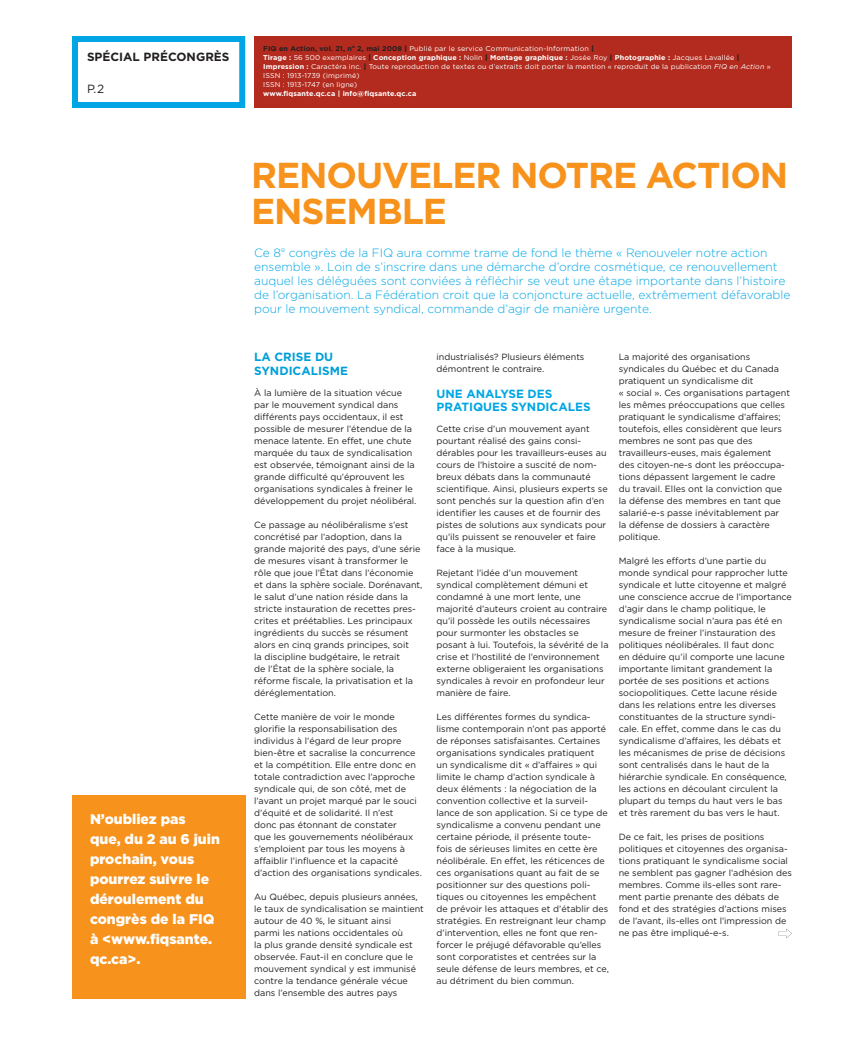
<style>
.page{position:relative;width:864px;height:1044px;background:#fff}
.page>*{position:absolute;margin:0;border:0;box-sizing:border-box;transform-origin:0 0}
.t1{font:700 36px/36px "Gotham";letter-spacing:-.03em;color:#f7931d}
.t2{font:900 14px/20px "Gotham";color:#fff}
.t3{font:300 12px/14px "Gotham";color:#00a6e4}
.t4{font:700 11.9px/13.6px "Gotham";color:#00a6e4}
.t5{font:700 11.9px/13.6px "Gotham";color:#009fda}
.t6{font:700 11.9px "Gotham";color:#231f20}
.t7{font:11.9px "Gotham";color:#231f20}
.t8{font:9px/12px "Gotham";color:#231f20}
.t9{font:7px/9px "Gotham";letter-spacing:.015em;color:#fff}
.t10{font:700 7px "Gotham";color:#fff}
.s1{font-weight:700;color:#231f20}
.s2{font-weight:900;color:#231f20}
.s3{font-weight:700}
.s4{font-style:italic}
</style>
<div class="page">
<div style="left:72px;top:36px;width:173px;height:72px;border:6px solid #00a6e4"></div>
<div style="left:254px;top:36px;width:538px;height:72px;background:#b22b1e"></div>
<div style="left:72px;top:795px;width:173px;height:203px;background:#f7931d"></div>
<svg style="left:779px;top:929px;width:13px;height:9px"></svg>
<h3 class="t6" style="left:87px;top:50px;width:144px">Spécial précongrès</h3>
<h3 class="t7" style="left:87px;top:82px;width:11px">P.</h3>
<p class="t9" style="left:263px;top:44px;width:509px"><span class="s1">FIQ en Action, vol. 21, n</span><sup>o</sup> <span class="s1">2, mai 2008</span> <span class="s2">|</span> Publié par le service communication-Information <span class="s2">|<br></span><span class="s3">Tirage :</span> 56 500 exemplaires <span class="s2">|</span> <span class="s3">Conception graphique :</span> nolin <span class="s2">|</span> <span class="s3">Montage graphique :</span> Josée Roy <span class="s2">|</span> <span class="s3">Photographie :</span> Jacques Lavallée <span class="s2">|<br></span><span class="s3">I mpression :</span> caractéra inc. <span class="s2">|</span> toute reproduction de textes ou d’extraits doit porter la mention « reproduit de la publication <span class="s4">FIQ en action</span> » Issn : 1913-1739 (imprimé)<br>Issn : 1913-1747 (en ligne)</p>
<p class="t10" style="left:263px;top:89px;width:155px">www.fiqsante.qc.ca | info@fiqsante.qc.ca</p>
<h2 class="t2" style="left:90px;top:809px;width:131px">N’oubliez pas que, du 2 au 6 juin prochain, vous pourrez suivre le déroulement du congrès de la FIQ à &lt;www.fiqsante. qc.ca&gt;.</h2>
<h1 class="t1" style="left:251px;top:156px;width:539px">Renouveler notre action ensemble</h1>
<p class="t3" style="left:254px;top:246px;width:538px">Ce 8<sup>e</sup> congrès de la FIQ aura comme trame de fond le thème « Renouveler notre action ensemble ». Loin de s’inscrire dans une démarche d’ordre cosmétique, ce renouvellement auquel les déléguées sont conviées à réfléchir se veut une étape importante dans l’histoire de l’organisation. La Fédération croit que la conjoncture actuelle, extrêmement défavorable pour le mouvement syndical, commande d’agir de manière urgente.</p>
<h3 class="t5" style="left:254px;top:350px;width:95px">La crise du syndicalisme</h3>
<p class="t8" style="left:254px;top:387px;width:164px">À la lumière de la situation vécue par le mouvement syndical dans différents pays occidentaux, il est possible de mesurer l’étendue de la menace latente. En effet, une chute marquée du taux de syndicalisation est observée, témoignant ainsi de la grande difficulté qu’éprouvent les organisations syndicales à freiner le développement du projet néolibéral.</p>
<p class="t8" style="left:254px;top:519px;width:170px">Ce passage au néolibéralisme s’est concrétisé par l’adoption, dans la grande majorité des pays, d’une série de mesures visant à transformer le rôle que joue l’État dans l’économie et dans la sphère sociale. Dorénavant, le salut d’une nation réside dans la stricte instauration de recettes pres&shy;crites et préétablies. Les principaux ingrédients du succès se résument alors en cinq grands principes, soit<br>la discipline budgétaire, le retrait<br>de l’État de la sphère sociale, la réforme fiscale, la privatisation et la déréglementation.</p>
<p class="t8" style="left:254px;top:711px;width:169px">Cette manière de voir le monde glorifie la responsabilisation des individus à l’égard de leur propre bien-être et sacralise la concurrence et la compétition. Elle entre donc en totale contradiction avec l’approche syndicale qui, de son côté, met de l’avant un projet marqué par le souci d’équité et de solidarité. Il n’est<br>donc pas étonnant de constater<br>que les gouvernements néolibéraux s’emploient par tous les moyens à affaiblir l’influence et la capacité d’action des organisations syndicales.</p>
<p class="t8" style="left:254px;top:891px;width:171px">Au Québec, depuis plusieurs années, le taux de syndicalisation se maintient autour de 40 %, le situant ainsi<br>parmi les nations occidentales où<br>la plus grande densité syndicale est observée. Faut-il en conclure que le mouvement syndical y est immunisé contre la tendance générale vécue dans l’ensemble des autres pays</p>
<p class="t8" style="left:436px;top:351px;width:149px">industrialisés? Plusieurs éléments démontrent le contraire.</p>
<h3 class="t4" style="left:436px;top:386px;width:156px">Une analyse des pratiques syndicales</h3>
<p class="t8" style="left:436px;top:423px;width:173px">Cette crise d’un mouvement ayant pourtant réalisé des gains consi&shy;dérables pour les travailleurs-euses au cours de l’histoire a suscité de nom&shy;breux débats dans la communauté scientifique. Ainsi, plusieurs experts se sont penchés sur la question afin d’en identifier les causes et de fournir des pistes de solutions aux syndicats pour qu’ils puissent se renouveler et faire face à la musique.</p>
<p class="t8" style="left:436px;top:567px;width:174px">Rejetant l’idée d’un mouvement syndical complètement démuni et condamné à une mort lente, une majorité d’auteurs croient au contraire qu’il possède les outils nécessaires pour surmonter les obstacles se posant à lui. Toutefois, la sévérité de la crise et l’hostilité de l’environnement externe obligeraient les organisations syndicales à revoir en profondeur leur manière de faire.</p>
<p class="t8" style="left:436px;top:711px;width:174px">Les différentes formes du syndica&shy;lisme contemporain n’ont pas apporté de réponses satisfaisantes. Certaines organisations syndicales pratiquent<br>un syndicalisme dit « d’affaires » qui limite le champ d’action syndicale à deux éléments : la négociation de la convention collective et la surveil&shy;lance de son application. Si ce type de syndicalisme a convenu pendant une certaine période, il présente toute&shy;fois de sérieuses limites en cette ère néolibérale. En effet, les réticences de ces organisations quant au fait de se positionner sur des questions poli&shy;tiques ou citoyennes les empêchent de prévoir les attaques et d’établir des stratégies. En restreignant leur champ d’intervention, elles ne font que ren&shy;forcer le préjugé défavorable qu’elles sont corporatistes et centrées sur la seule défense de leurs membres, et ce, au détriment du bien commun.</p>
<p class="t8" style="left:619px;top:351px;width:173px">La majorité des organisations syndicales du Québec et du Canada pratiquent un syndicalisme dit<br>« social ». Ces organisations partagent les mêmes préoccupations que celles pratiquant le syndicalisme d’affaires; toutefois, elles considèrent que leurs membres ne sont pas que des travailleurs-euses, mais également<br>des citoyen-ne-s dont les préoccupa&shy;tions dépassent largement le cadre<br>du travail. Elles ont la conviction que la défense des membres en tant que salarié-e-s passe inévitablement par<br>la défense de dossiers à caractère politique.</p>
<p class="t8" style="left:619px;top:555px;width:175px">Malgré les efforts d’une partie du monde syndical pour rapprocher lutte syndicale et lutte citoyenne et malgré une conscience accrue de l’importance d’agir dans le champ politique, le syndicalisme social n’aura pas été en mesure de freiner l’instauration des politiques néolibérales. Il faut donc<br>en déduire qu’il comporte une lacune importante limitant grandement la portée de ses positions et actions sociopolitiques. Cette lacune réside dans les relations entre les diverses constituantes de la structure syndi&shy;cale. En effet, comme dans le cas du syndicalisme d’affaires, les débats et les mécanismes de prise de décisions sont centralisés dans le haut de la hiérarchie syndicale. En conséquence, les actions en découlant circulent la plupart du temps du haut vers le bas et très rarement du bas vers le haut.</p>
<p class="t8" style="left:619px;top:831px;width:175px">De ce fait, les prises de positions politiques et citoyennes des organisa&shy;tions pratiquant le syndicalisme social ne semblent pas gagner l’adhésion des membres. Comme ils-elles sont rare&shy;ment partie prenante des débats de fond et des stratégies d’actions mises de l’avant, ils-elles ont l’impression de ne pas être impliqué-e-s.</p>
</div>
